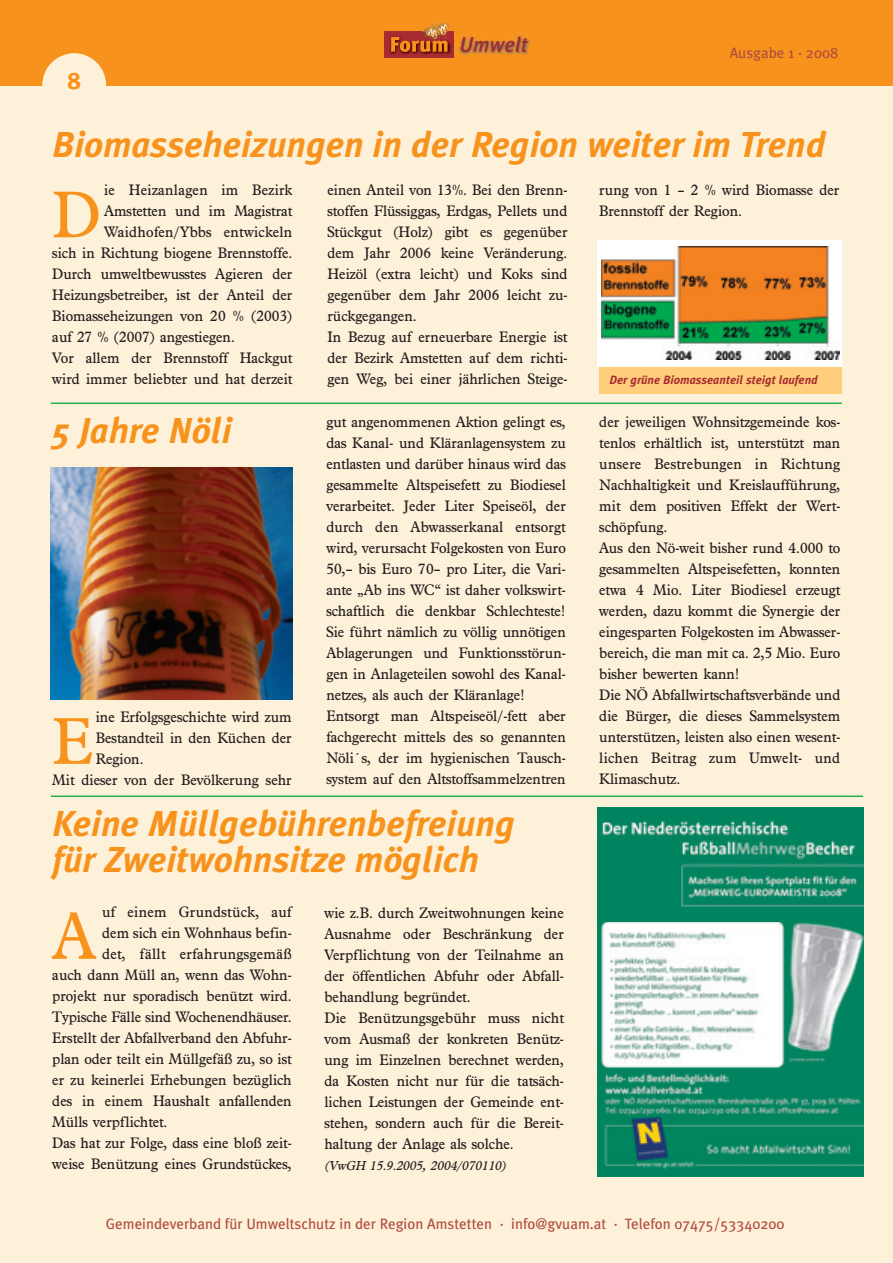
<style>
.page{position:relative;width:893px;height:1263px;background:#fff}
.page>*{position:absolute;margin:0;border:0;box-sizing:border-box;transform-origin:0 0}
.t1{font:68.4px "P760 Roman";color:#f7931d}
.t2{font:italic 700 36px/36px "Meta Plus";color:#f7931d}
.t3{font:700 24px "Meta Plus";color:#f7931d}
.t4{font:15.75px/21px "P760 Roman";color:#231f20}
.t5{font:15.75px "P760 Roman";letter-spacing:.02em;color:#231f20}
.t6{font:15px "Meta Plus";color:#b04b40}
.t7{font:italic 13.5px "P760 Roman";color:#231f20}
.t8{font:italic 700 12px "Meta Plus";color:#a72b30}
</style>
<div class="page">
<div style="left:0;top:0;width:892px;height:1263px;background:#fef1d9"></div>
<div style="left:0;top:0;width:892px;height:85px;background:#f7931d"></div>
<div style="left:42px;top:53px;width:64px;height:64px;background:#fef1d9;border-radius:50%"></div>
<div style="left:385px;top:31px;width:69px;height:27px;background:#a72b30"></div>
<svg style="left:460px;top:34px;width:70px;height:21px"></svg>
<img style="left:449px;top:42px;width:2px;height:11px">
<svg style="left:389px;top:20px;width:60px;height:35px"></svg>
<img style="left:597px;top:1072px;width:266px;height:105px">
<img style="left:597px;top:921px;width:191px;height:151px">
<img style="left:788px;top:921px;width:75px;height:151px">
<img style="left:597px;top:807px;width:266px;height:100px">
<div style="left:597px;top:907px;width:266px;height:14px;background:#00845f"></div>
<svg style="left:598px;top:1117px;width:265px;height:60px;background:#118563"></svg>
<div style="left:598px;top:240px;width:244px;height:127px;background:#fff"></div>
<img style="left:601px;top:246px;width:239px;height:114px">
<img style="left:51px;top:467px;width:242px;height:233px">
<hr style="left:51px;top:403px;width:791px;height:1px;background:#23b24b">
<hr style="left:51px;top:796px;width:812px;height:1px;background:#23b24b">
<div style="left:599px;top:367px;width:243px;height:26px;background:#fece7a"></div>
<h3 class="t3" style="left:67px;top:72px;width:16px">8</h3>
<p class="t6" style="left:730px;top:47px;width:110px">Ausgabe 1 · 2008</p>
<h2 class="t2" style="left:52px;top:130px;width:775px">Biomasseheizungen in der Region weiter im Trend</h2>
<h1 class="t1" style="left:52px;top:190px;width:50px">D</h1>
<p class="t4" style="left:327px;top:181px;width:242px">einen Anteil von 13%. Bei den Brenn&shy;stoffen Flüssiggas, Erdgas, Pellets und Stückgut (Holz) gibt es gegenüber dem Jahr 2006 keine Veränderung.<br>Heizöl (extra leicht) und Koks sind gegenüber dem Jahr 2006 leicht zu&shy;rückgegangen.<br>In Bezug auf erneuerbare Energie ist der Bezirk Amstetten auf dem richti&shy;gen Weg, bei einer jährlichen Steige-</p>
<p class="t4" style="left:599px;top:181px;width:242px">rung von 1 – 2 % wird Biomasse der<br>Brennstoff der Region.</p>
<p class="t4" style="left:599px;top:412px;width:243px">der jeweiligen Wohnsitzgemeinde kos&shy;tenlos erhältlich ist, unterstützt man unsere Bestrebungen in Richtung Nachhaltigkeit und Kreislaufführung, mit dem positiven Effekt der Wert&shy;schöpfung.<br>Aus den Nö-weit bisher rund 4.000 to gesammelten Altspeisefetten, konnten etwa 4 Mio. Liter Biodiesel erzeugt werden, dazu kommt die Synergie der eingesparten Folgekosten im Abwasser&shy;bereich, die man mit ca. 2,5 Mio. Euro bisher bewerten kann!<br>Die NÖ Abfallwirtschaftsverbände und die Bürger, die dieses Sammelsystem unterstützen, leisten also einen wesent&shy;lichen Beitrag zum Umwelt- und Klimaschutz.</p>
<p class="t5" style="left:104px;top:185px;width:190px">ie Heizanlagen im Bezirk</p>
<p class="t4" style="left:104px;top:202px;width:190px">Amstetten und im Magistrat</p>
<p class="t4" style="left:104px;top:223px;width:190px">Waidhofen/Ybbs entwickeln</p>
<p class="t4" style="left:52px;top:244px;width:241px">sich in Richtung biogene Brennstoffe.</p>
<p class="t4" style="left:52px;top:265px;width:242px">Durch umweltbewusstes Agieren der</p>
<p class="t4" style="left:52px;top:286px;width:242px">Heizungsbetreiber, ist der Anteil der</p>
<p class="t4" style="left:52px;top:307px;width:241px">Biomasseheizungen von 20 % (2003)</p>
<p class="t4" style="left:52px;top:328px;width:184px">auf 27 % (2007) angestiegen.</p>
<p class="t4" style="left:52px;top:349px;width:242px">Vor allem der Brennstoff Hackgut</p>
<p class="t4" style="left:52px;top:370px;width:242px">wird immer beliebter und hat derzeit</p>
<p class="t8" style="left:609px;top:375px;width:210px">Der grüne Biomasseanteil steigt laufend</p>
<h2 class="t2" style="left:52px;top:415px;width:181px">5 Jahre Nöli</h2>
<p class="t4" style="left:326px;top:413px;width:241px">gut angenommenen Aktion gelingt es, das Kanal- und Kläranlagensystem zu entlasten und darüber hinaus wird das gesammelte Altspeisefett zu Biodiesel verarbeitet. Jeder Liter Speiseöl, der durch den Abwasserkanal entsorgt wird, verursacht Folgekosten von Euro 50,– bis Euro 70– pro Liter, die Vari&shy;ante „Ab ins WC“ ist daher volkswirt&shy;schaftlich die denkbar Schlechteste!<br>Sie führt nämlich zu völlig unnötigen Ablagerungen und Funktionsstörun&shy;gen in Anlageteilen sowohl des Kanal&shy;netzes, als auch der Kläranlage!<br>Entsorgt man Altspeiseöl/-fett aber fachgerecht mittels des so genannten Nöli´s, der im hygienischen Tausch&shy;system auf den Altstoffsammelzentren</p>
<h2 class="t2" style="left:52px;top:809px;width:464px">Keine Müllgebührenbefreiung für Zweitwohnsitze möglich</h2>
<h1 class="t1" style="left:52px;top:912px;width:45px">A</h1>
<p class="t4" style="left:102px;top:902px;width:191px">uf einem Grundstück, auf</p>
<p class="t4" style="left:96px;top:707px;width:197px">ine Erfolgsgeschichte wird zum</p>
<p class="t4" style="left:96px;top:728px;width:197px">Bestandteil in den Küchen der</p>
<p class="t4" style="left:96px;top:749px;width:49px">Region.</p>
<p class="t4" style="left:52px;top:770px;width:241px">Mit dieser von der Bevölkerung sehr</p>
<h1 class="t1" style="left:52px;top:717px;width:42px">E</h1>
<p class="t4" style="left:324px;top:903px;width:241px">wie z.B. durch Zweitwohnungen keine Ausnahme oder Beschränkung der Verpflichtung von der Teilnahme an der öffentlichen Abfuhr oder Abfall&shy;behandlung begründet.<br>Die Benützungsgebühr muss nicht vom Ausmaß der konkreten Benütz&shy;ung im Einzelnen berechnet werden, da Kosten nicht nur für die tatsäch&shy;lichen Leistungen der Gemeinde ent&shy;stehen, sondern auch für die Bereit&shy;haltung der Anlage als solche.</p>
<p class="t7" style="left:324px;top:1161px;width:183px">(VwGH 15.9.2005, 2004/070110)</p>
<p class="t4" style="left:102px;top:923px;width:191px">dem sich ein Wohnhaus befin-</p>
<p class="t5" style="left:102px;top:948px;width:191px">det, fällt erfahrungsgemäß</p>
<p class="t4" style="left:52px;top:965px;width:241px">auch dann Müll an, wenn das Wohn-</p>
<p class="t4" style="left:52px;top:986px;width:241px">projekt nur sporadisch benützt wird.</p>
<p class="t4" style="left:52px;top:1007px;width:241px">Typische Fälle sind Wochenendhäuser.</p>
<p class="t4" style="left:52px;top:1028px;width:241px">Erstellt der Abfallverband den Abfuhr-</p>
<p class="t4" style="left:52px;top:1049px;width:241px">plan oder teilt ein Müllgefäß zu, so ist</p>
<p class="t4" style="left:52px;top:1070px;width:241px">er zu keinerlei Erhebungen bezüglich</p>
<p class="t4" style="left:52px;top:1091px;width:241px">des in einem Haushalt anfallenden</p>
<p class="t4" style="left:52px;top:1112px;width:117px">Mülls verpflichtet.</p>
<p class="t4" style="left:52px;top:1133px;width:241px">Das hat zur Folge, dass eine bloß zeit-</p>
<p class="t4" style="left:52px;top:1154px;width:241px">weise Benützung eines Grundstückes,</p>
<p class="t6" style="left:106px;top:1219px;width:680px">Gemeindeverband für Umweltschutz in der Region Amstetten · info@gvuam.at · Telefon 07475/53340200</p>
</div>
